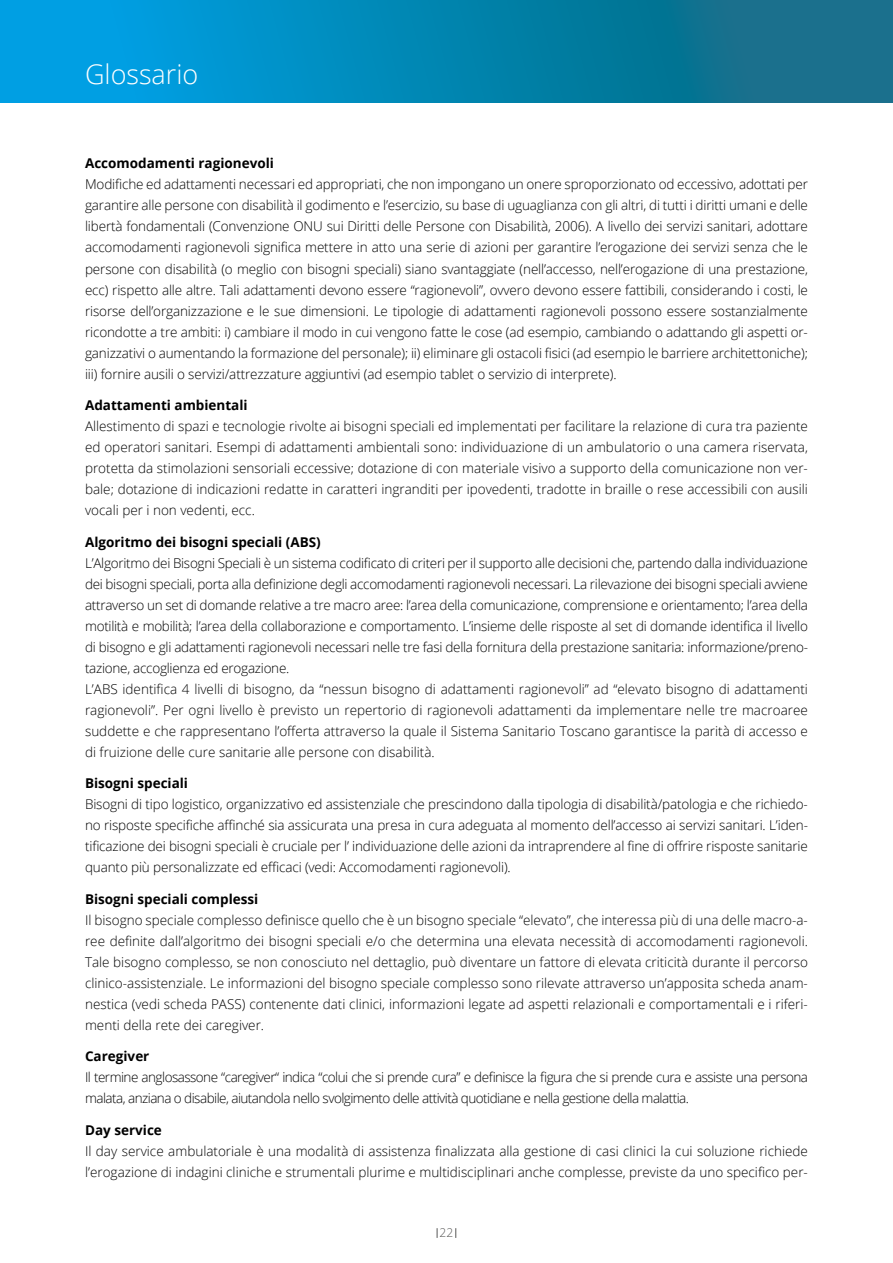
<style>
.page{position:relative;width:893px;height:1263px;background:#fff}
.page>*{position:absolute;margin:0;border:0;box-sizing:border-box;transform-origin:0 0}
.t1{font:300 27px "Open Sans";color:#fff}
.t2{font:300 13.5px/21px "Open Sans";letter-spacing:-.02em;color:#000;text-align:justify}
.t3{font:300 13.5px/21px "Open Sans";color:#000}
.t4{font:300 13.5px/21px "Open Sans";letter-spacing:-.04em;color:#000}
.t5{font:700 13.5px "Open Sans";color:#000}
.t6{font:300 12px "Open Sans";color:#575756}
</style>
<div class="page">
<div style="left:0;top:0;width:893px;height:102px;background:linear-gradient(to right,#00a4ea,#13687d)"></div>
<h1 class="t1" style="left:85px;top:56px;width:115px">Glossario</h1>
<p class="t5" style="left:85px;top:154px;width:190px">Accomodamenti ragionevoli</p>
<p class="t2" style="left:85px;top:174px;width:724px">Modifiche ed adattamenti necessari ed appropriati, che non impongano un onere sproporzionato od eccessivo, adottati per garantire alle persone con disabilità il godimento e l’esercizio, su base di uguaglianza con gli altri, di tutti i diritti umani e delle libertà fondamentali (Convenzione ONU sui Diritti delle Persone con Disabilità, 2006). A livello dei servizi sanitari, adottare accomodamenti ragionevoli significa mettere in atto una serie di azioni per garantire l’erogazione dei servizi senza che le persone con disabilità (o meglio con bisogni speciali) siano svantaggiate (nell’accesso, nell’erogazione di una prestazione, ecc) rispetto alle altre. Tali adattamenti devono essere “ragionevoli”, ovvero devono essere fattibili, considerando i costi, le risorse dell’organizzazione e le sue dimensioni. Le tipologie di adattamenti ragionevoli possono essere sostanzialmente ricondotte a tre ambiti: i) cambiare il modo in cui vengono fatte le cose (ad esempio, cambiando o adattando gli aspetti or&shy;ganizzativi o aumentando la formazione del personale); ii) eliminare gli ostacoli fisici (ad esempio le barriere architettoniche); iii) fornire ausili o servizi/attrezzature aggiuntivi (ad esempio tablet o servizio di interprete).</p>
<p class="t5" style="left:85px;top:396px;width:164px">Adattamenti ambientali</p>
<p class="t2" style="left:85px;top:415px;width:724px">Allestimento di spazi e tecnologie rivolte ai bisogni speciali ed implementati per facilitare la relazione di cura tra paziente ed operatori sanitari. Esempi di adattamenti ambientali sono: individuazione di un ambulatorio o una camera riservata, protetta da stimolazioni sensoriali eccessive; dotazione di con materiale visivo a supporto della comunicazione non ver&shy;bale; dotazione di indicazioni redatte in caratteri ingranditi per ipovedenti, tradotte in braille o rese accessibili con ausili vocali per i non vedenti, ecc.</p>
<p class="t5" style="left:85px;top:532px;width:237px">Algoritmo dei bisogni speciali (ABS)</p>
<p class="t2" style="left:85px;top:552px;width:724px;text-align:left">L’Algoritmo dei Bisogni Speciali è un sistema codificato di criteri per il supporto alle decisioni che, partendo dalla individuazione dei bisogni speciali, porta alla definizione degli accomodamenti ragionevoli necessari. La rilevazione dei bisogni speciali avviene attraverso un set di domande relative a tre macro aree: l’area della comunicazione, comprensione e orientamento; l’area della motilità e mobilità; l’area della collaborazione e comportamento. L’insieme delle risposte al set di domande identifica il livello di bisogno e gli adattamenti ragionevoli necessari nelle tre fasi della fornitura della prestazione sanitaria: informazione/preno&shy;tazione, accoglienza ed erogazione.<br>L’ABS identifica 4 livelli di bisogno, da “nessun bisogno di adattamenti ragionevoli” ad “elevato bisogno di adattamenti ragionevoli”. Per ogni livello è previsto un repertorio di ragionevoli adattamenti da implementare nelle tre macroaree suddette e che rappresentano l’offerta attraverso la quale il Sistema Sanitario Toscano garantisce la parità di accesso e di fruizione delle cure sanitarie alle persone con disabilità.</p>
<p class="t5" style="left:85px;top:774px;width:105px">Bisogni speciali</p>
<p class="t2" style="left:85px;top:793px;width:724px">Bisogni di tipo logistico, organizzativo ed assistenziale che prescindono dalla tipologia di disabilità/patologia e che richiedo&shy;no risposte specifiche affinché sia assicurata una presa in cura adeguata al momento dell’accesso ai servizi sanitari. L’iden&shy;tificazione dei bisogni speciali è cruciale per l’ individuazione delle azioni da intraprendere al fine di offrire risposte sanitarie quanto più personalizzate ed efficaci (vedi: Accomodamenti ragionevoli).</p>
<p class="t5" style="left:85px;top:889px;width:175px">Bisogni speciali complessi</p>
<p class="t2" style="left:85px;top:909px;width:724px">Il bisogno speciale complesso definisce quello che è un bisogno speciale “elevato”, che interessa più di una delle macro-a&shy;ree definite dall’algoritmo dei bisogni speciali e/o che determina una elevata necessità di accomodamenti ragionevoli.<br>Tale bisogno complesso, se non conosciuto nel dettaglio, può diventare un fattore di elevata criticità durante il percorso clinico-assistenziale. Le informazioni del bisogno speciale complesso sono rilevate attraverso un’apposita scheda anam&shy;nestica (vedi scheda PASS) contenente dati clinici, informazioni legate ad aspetti relazionali e comportamentali e i riferi&shy;menti della rete dei caregiver.</p>
<p class="t5" style="left:85px;top:1047px;width:66px">Caregiver</p>
<p class="t4" style="left:85px;top:1066px;width:724px">Il termine anglosassone “caregiver“ indica “colui che si prende cura” e definisce la figura che si prende cura e assiste una persona malata, anziana o disabile, aiutandola nello svolgimento delle attività quotidiane e nella gestione della malattia.</p>
<p class="t5" style="left:85px;top:1120px;width:78px">Day service</p>
<p class="t3" style="left:85px;top:1140px;width:724px">Il day service ambulatoriale è una modalità di assistenza finalizzata alla gestione di casi clinici la cui soluzione richiede l’erogazione di indagini cliniche e strumentali plurime e multidisciplinari anche complesse, previste da uno specifico per-</p>
<p class="t6" style="left:440px;top:1225px;width:15px">22</p>
</div>
